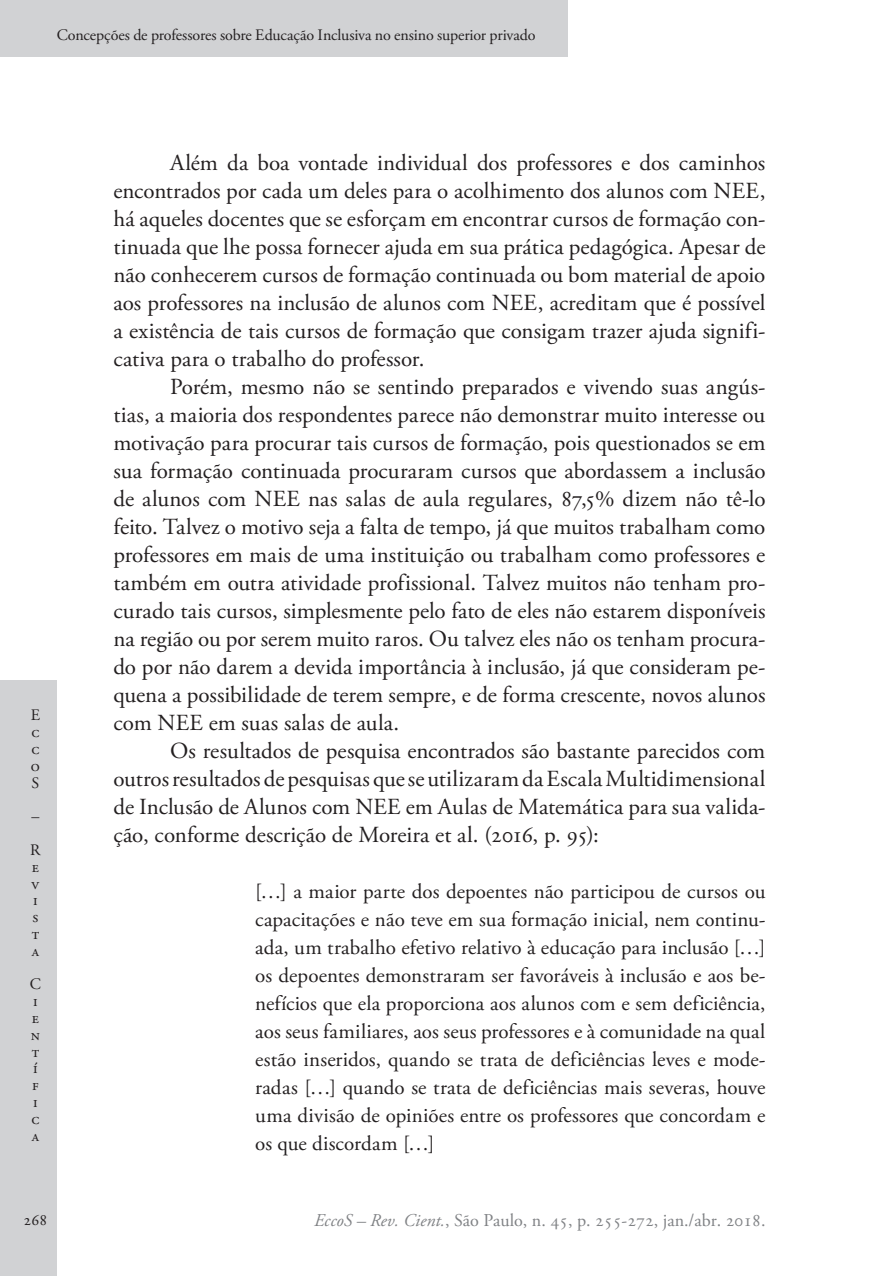
<style>
.page{position:relative;width:879px;height:1276px;background:#fff}
.page>*{position:absolute;margin:0;border:0;box-sizing:border-box;transform-origin:0 0}
.Ec_Normal{font:23px/28px "Adobe Garamond Pro";color:#231f20;text-align:justify}
.Ec_Normal_-_citação{font:21px/28px "Adobe Garamond Pro";color:#231f20;text-align:justify}
.t1{font:18px "Adobe Garamond Pro";color:#808285}
.t2{font:16px/16.8px "Adobe Garamond Pro";letter-spacing:-.005em;color:#231f20;text-align:justify}
.s1{font-style:italic}
</style>
<div class="page">
<div style="left:0;top:680px;width:57px;height:596px;background:#d1d2d4"></div>
<div style="left:0;top:0;width:567px;height:57px;background:#d1d2d4"></div>
<p class="t2" style="left:57px;top:27px;width:480px">Concepções de professores sobre Educação Inclusiva no ensino superior privado</p>
<p class="t2" style="left:31px;top:707px;width:11px">E c c o S</p>
<p class="t2" style="left:30px;top:800px;width:12px;line-height:33.6px">–<br>R</p>
<p class="t2" style="left:32px;top:859px;width:9px">e v i s t a</p>
<p class="t2" style="left:30px;top:976px;width:13px;text-align:left">C i e n t í f i c a</p>
<p class="Ec_Normal" style="left:113px;top:150px;width:653px;text-indent:57px">Além da boa vontade individual dos professores e dos caminhos encontrados por cada um deles para o acolhimento dos alunos com NEE, há aqueles docentes que se esforçam em encontrar cursos de formação con&shy;tinuada que lhe possa fornecer ajuda em sua prática pedagógica. Apesar de não conhecerem cursos de formação continuada ou bom material de apoio aos professores na inclusão de alunos com NEE, acreditam que é possível a existência de tais cursos de formação que consigam trazer ajuda signifi&shy;cativa para o trabalho do professor.</p>
<p class="Ec_Normal" style="left:113px;top:374px;width:653px;text-indent:57px">Porém, mesmo não se sentindo preparados e vivendo suas angús&shy;tias, a maioria dos respondentes parece não demonstrar muito interesse ou motivação para procurar tais cursos de formação, pois questionados se em sua formação continuada procuraram cursos que abordassem a inclusão de alunos com NEE nas salas de aula regulares, 87,5% dizem não tê-lo feito. Talvez o motivo seja a falta de tempo, já que muitos trabalham como professores em mais de uma instituição ou trabalham como professores e também em outra atividade profissional. Talvez muitos não tenham pro&shy;curado tais cursos, simplesmente pelo fato de eles não estarem disponíveis na região ou por serem muito raros. Ou talvez eles não os tenham procura&shy;do por não darem a devida importância à inclusão, já que consideram pe&shy;quena a possibilidade de terem sempre, e de forma crescente, novos alunos com NEE em suas salas de aula.</p>
<p class="Ec_Normal" style="left:113px;top:738px;width:653px;text-indent:57px">Os resultados de pesquisa encontrados são bastante parecidos com outros resultados de pesquisas que se utilizaram da Escala Multidimensional de Inclusão de Alunos com NEE em Aulas de Matemática para sua valida&shy;ção, conforme descrição de Moreira et al. (2016, p. 95):</p>
<p class="Ec_Normal_-_citação" style="left:255px;top:878px;width:512px">[…] a maior parte dos depoentes não participou de cursos ou capacitações e não teve em sua formação inicial, nem continu&shy;ada, um trabalho efetivo relativo à educação para inclusão […] os depoentes demonstraram ser favoráveis à inclusão e aos be&shy;nefícios que ela proporciona aos alunos com e sem deficiência, aos seus familiares, aos seus professores e à comunidade na qual estão inseridos, quando se trata de deficiências leves e mode&shy;radas […] quando se trata de deficiências mais severas, houve uma divisão de opiniões entre os professores que concordam e os que discordam […]</p>
<p class="t2" style="left:24px;top:1212px;width:25px">268</p>
<p class="t1" style="left:314px;top:1209px;width:453px"><span class="s1">EccoS – Rev. Cient.</span>, São Paulo, n. 45, p. 255-272, jan./abr. 2018.</p>
</div>
